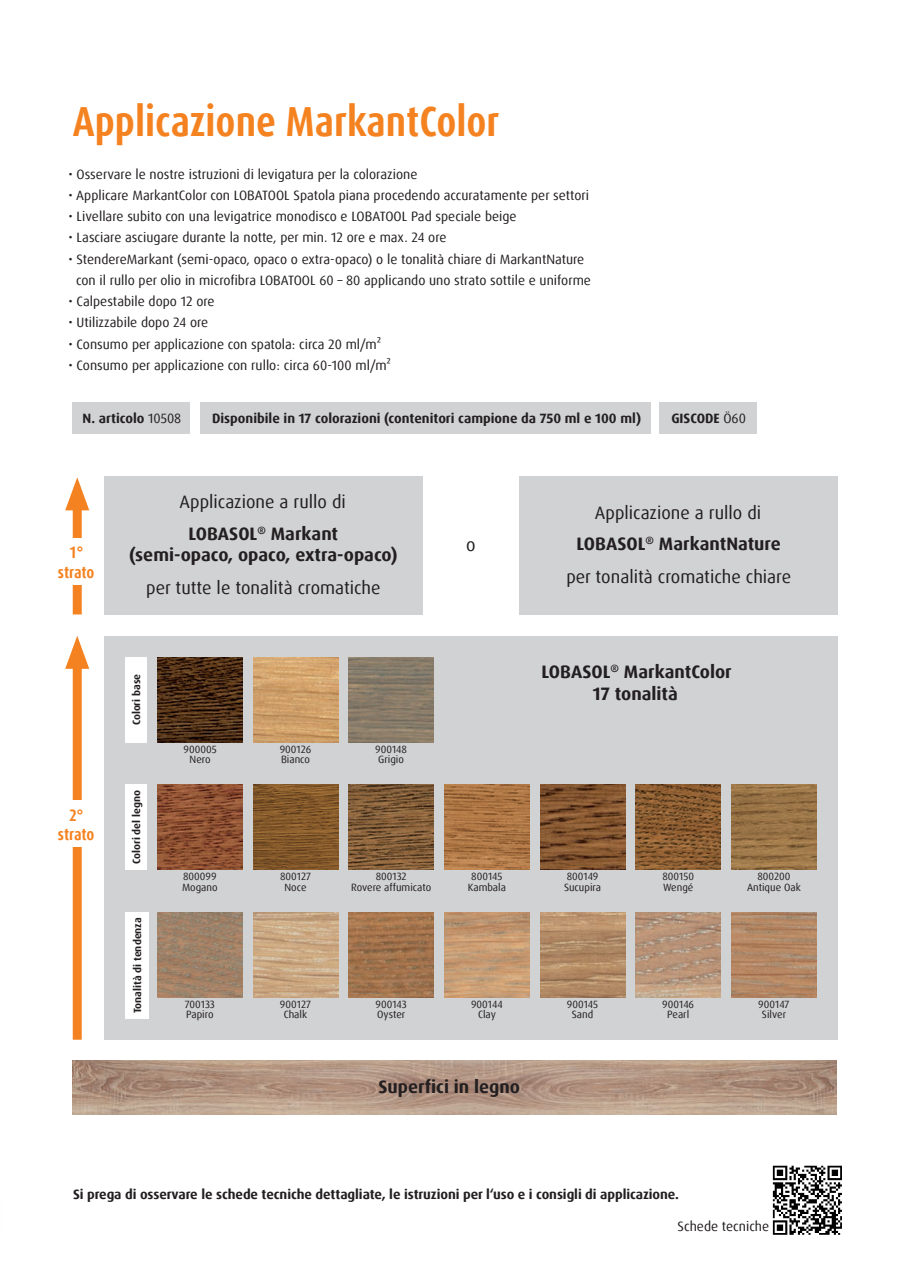
<style>
.page{position:relative;width:910px;height:1280px;background:#fff}
.page>*{position:absolute;margin:0;border:0;box-sizing:border-box;transform-origin:0 0}
.t1{font:700 condensed 42px "Dax OT";color:#f58220}
.t2{font:18px/32.2px "Dax OT";color:#231f20;text-align:center}
.t3{font:700 18px/21.3px "Dax OT";color:#231f20;text-align:center}
.t4{font:700 condensed 16.5px/19.5px "Dax OT";letter-spacing:-.005em;color:#f58220;text-align:center}
.t5{font:13.5px/21.3px "Dax OT";color:#231f20;text-align:center}
.t6{font:700 13.5px "Dax OT";letter-spacing:-.005em;color:#231f20}
.t7{font:10.5px/10.6px "Dax OT";color:#231f20;text-align:center}
.t8{font:700 10.5px "Dax OT";color:#231f20}
.s1{font-weight:400}
.s2{font-weight:700}
</style>
<div class="page">
<img style="left:72px;top:1061px;width:765px;height:53px">
<div style="left:104px;top:636px;width:734px;height:404px;background:#d1d2d4"></div>
<div style="left:104px;top:476px;width:318px;height:138px;background:#d1d2d4"></div>
<div style="left:519px;top:476px;width:319px;height:138px;background:#d1d2d4"></div>
<img style="left:349px;top:784px;width:85px;height:86px">
<img style="left:636px;top:784px;width:85px;height:86px">
<img style="left:731px;top:784px;width:85px;height:86px">
<img style="left:253px;top:784px;width:85px;height:86px">
<img style="left:444px;top:784px;width:85px;height:86px">
<img style="left:540px;top:784px;width:85px;height:86px">
<img style="left:157px;top:784px;width:85px;height:86px">
<img style="left:253px;top:657px;width:85px;height:85px">
<img style="left:157px;top:657px;width:85px;height:85px">
<img style="left:253px;top:912px;width:85px;height:85px">
<img style="left:731px;top:912px;width:85px;height:85px">
<img style="left:540px;top:912px;width:85px;height:85px">
<img style="left:636px;top:912px;width:85px;height:85px">
<img style="left:349px;top:912px;width:85px;height:85px">
<img style="left:157px;top:912px;width:85px;height:85px">
<img style="left:444px;top:912px;width:85px;height:85px">
<div style="left:125px;top:912px;width:24px;height:106px;background:#fff"></div>
<div style="left:125px;top:784px;width:22px;height:86px;background:#fff"></div>
<div style="left:125px;top:657px;width:22px;height:85px;background:#fff"></div>
<div style="left:73px;top:655px;width:9px;height:385px;background:#f58220"></div>
<svg style="left:65px;top:636px;width:24px;height:33px"></svg>
<div style="left:73px;top:496px;width:9px;height:118px;background:#f58220"></div>
<svg style="left:65px;top:477px;width:24px;height:33px"></svg>
<div style="left:51px;top:538px;width:51px;height:47px;background:#fff"></div>
<div style="left:51px;top:800px;width:51px;height:47px;background:#fff"></div>
<div style="left:72px;top:402px;width:118px;height:32px;background:#d1d2d4"></div>
<div style="left:200px;top:402px;width:451px;height:32px;background:#d1d2d4"></div>
<div style="left:659px;top:402px;width:98px;height:32px;background:#d1d2d4"></div>
<svg style="left:773px;top:1166px;width:69px;height:69px"></svg>
<h1 class="t1" style="left:73px;top:95px;width:428px">Applicazione MarkantColor</h1>
<p class="t5" style="left:69px;top:163px;width:350px">• Osservare le nostre istruzioni di levigatura per la colorazione</p>
<p class="t5" style="left:69px;top:185px;width:522px">• Applicare MarkantColor con LOBATOOL Spatola piana procedendo accuratamente per settori</p>
<p class="t5" style="left:69px;top:206px;width:450px">• Livellare subito con una levigatrice monodisco e LOBATOOL Pad speciale beige</p>
<p class="t5" style="left:69px;top:227px;width:380px">• Lasciare asciugare durante la notte, per min. 12 ore e max. 24 ore</p>
<p class="t5" style="left:69px;top:248px;width:524px">• StendereMarkant (semi-opaco, opaco o extra-opaco) o le tonalità chiare di MarkantNature con il rullo per olio in microfibra LOBATOOL 60 – 80 applicando uno strato sottile e uniforme</p>
<p class="t5" style="left:69px;top:291px;width:148px">• Calpestabile dopo 12 ore</p>
<p class="t5" style="left:69px;top:312px;width:141px">• Utilizzabile dopo 24 ore</p>
<p class="t5" style="left:69px;top:333px;width:314px">• Consumo per applicazione con spatola: circa 20 ml/m²</p>
<p class="t5" style="left:69px;top:355px;width:324px">• Consumo per applicazione con rullo: circa 60-100 ml/m²</p>
<p class="t6" style="left:83px;top:410px;width:100px">N. articolo <span class="s1">10508</span></p>
<p class="t6" style="left:212px;top:410px;width:431px">Disponibile in 17 colorazioni (contenitori campione da 750 ml e 100 ml)</p>
<p class="t6" style="left:671px;top:410px;width:76px">GISCODE <span class="s1">Ö60</span></p>
<p class="t4" style="left:58px;top:543px;width:38px">1° strato</p>
<p class="t4" style="left:58px;top:805px;width:38px">2° strato</p>
<h2 class="t2" style="left:180px;top:486px;width:168px;line-height:31.5px">Applicazione a rullo di<br><span class="s2">LOBASOL</span><sup>®</sup> <span class="s2">Markant</span></h2>
<h2 class="t3" style="left:129px;top:544px;width:270px">(semi-opaco, opaco, extra-opaco)</h2>
<h2 class="t2" style="left:146px;top:571px;width:236px">per tutte le tonalità cromatiche</h2>
<p class="t8" style="left:130px;top:725px;width:53px;rotate:-90deg">Colori base</p>
<p class="t8" style="left:130px;top:864px;width:75px;rotate:-90deg">Colori del legno</p>
<p class="t7" style="left:183px;top:744px;width:35px">900005<br>Nero</p>
<p class="t7" style="left:280px;top:744px;width:33px;text-align:left">900126<br>Bianco</p>
<p class="t7" style="left:375px;top:744px;width:33px;text-align:left">900148<br>Grigio</p>
<h2 class="t2" style="left:466px;top:528px;width:11px">o</h2>
<h2 class="t2" style="left:566px;top:497px;width:226px">Applicazione a rullo di<br><span class="s2">LOBASOL</span><sup>®</sup> <span class="s2">MarkantNature </span>per tonalità cromatiche chiare</h2>
<h2 class="t3" style="left:542px;top:661px;width:192px">LOBASOL<sup>®</sup> MarkantColor<br>17 tonalità</h2>
<p class="t8" style="left:131px;top:1013px;width:98px;rotate:-90deg">Tonalità di tendenza</p>
<p class="t7" style="left:182px;top:871px;width:37px;text-align:left">800099<br>Mogano</p>
<p class="t7" style="left:280px;top:871px;width:32px">800127<br>Noce</p>
<p class="t7" style="left:468px;top:871px;width:40px">800145<br>Kambala</p>
<p class="t7" style="left:662px;top:871px;width:33px;text-align:left">800150<br>Wengé</p>
<p class="t7" style="left:351px;top:871px;width:82px">800132<br>Rovere affumicato</p>
<p class="t7" style="left:747px;top:871px;width:55px">800200<br>Antique Oak</p>
<p class="t7" style="left:564px;top:871px;width:39px;text-align:left">800149<br>Sucupira</p>
<p class="t7" style="left:185px;top:999px;width:32px;text-align:left">700133<br>Papiro</p>
<p class="t7" style="left:471px;top:999px;width:33px">900144<br>Clay</p>
<p class="t7" style="left:280px;top:999px;width:33px">900127<br>Chalk</p>
<p class="t7" style="left:567px;top:999px;width:33px">900145<br>Sand</p>
<p class="t7" style="left:662px;top:999px;width:33px">900146<br>Pearl</p>
<p class="t7" style="left:376px;top:999px;width:33px;text-align:left">900143<br>Oyster</p>
<p class="t7" style="left:758px;top:999px;width:33px">900147<br>Silver</p>
<h2 class="t3" style="left:378px;top:1076px;width:143px">Superfici in legno</h2>
<p class="t6" style="left:73px;top:1186px;width:607px">Si prega di osservare le schede tecniche dettagliate, le istruzioni per l‘uso e i consigli di applicazione.</p>
<p class="t5" style="left:678px;top:1216px;width:93px">Schede tecniche</p>
</div>
